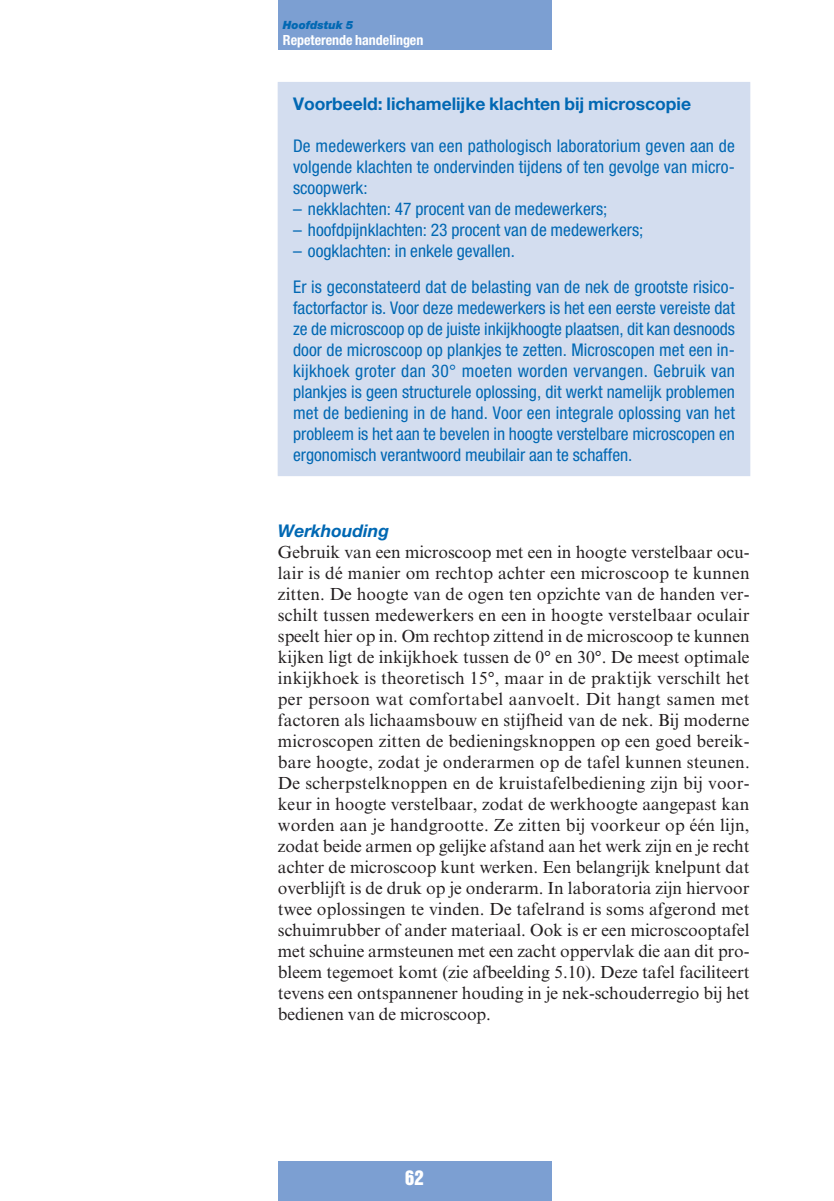
<style>
.page{position:relative;width:834px;height:1201px;background:#fff}
.page>*{position:absolute;margin:0;border:0;box-sizing:border-box;transform-origin:0 0}
.t1{font:18.38px "Helvetica Inserat LT Std";color:#fff}
.t2{font:17.5px/21px "Times New Roman MT Std";color:#231f20}
.t3{font:condensed 17.5px/21px "Helvetica Neue LT Std";color:#0168b3;text-align:justify}
.t4{font:700 17.5px "Helvetica Neue LT Std";letter-spacing:-.005em;color:#0168b3}
.t5{font:700 condensed 14px "Helvetica Neue LT Std";color:#fff}
.t6{font:italic 900 11.38px "Helvetica Neue LT Std";letter-spacing:-.005em;color:#0168b3}
.s1{font-family:"Helvetica Neue LT Std";font-weight:700;font-style:italic;color:#0168b3}
</style>
<div class="page">
<div style="left:278px;top:0;width:273px;height:50px;background:#7c9fd2"></div>
<div style="left:278px;top:1161px;width:273px;height:40px;background:#7c9fd2"></div>
<div style="left:278px;top:82px;width:471px;height:394px;background:#d3ddef"></div>
<hr style="left:277px;top:82px;width:473px;height:1px;background:#d3ddef">
<hr style="left:277px;top:83px;width:1px;height:392px;background:#d3ddef">
<hr style="left:749px;top:83px;width:1px;height:392px;background:#d3ddef">
<hr style="left:277px;top:475px;width:473px;height:1px;background:#d3ddef">
<p class="t6" style="left:283px;top:21px;width:72px">Hoofdstuk 5</p>
<p class="t5" style="left:283px;top:35px;width:142px">Repeterende handelingen</p>
<p class="t4" style="left:293px;top:97px;width:399px">Voorbeeld: lichamelijke klachten bij microscopie</p>
<p class="t3" style="left:293px;top:137px;width:443px">De medewerkers van een pathologisch laboratorium geven aan de volgende klachten te ondervinden tijdens of ten gevolge van micro&shy;scoopwerk:</p>
<p class="t3" style="left:293px;top:200px;width:316px">– nekklachten: 47 procent van de medewerkers;</p>
<p class="t3" style="left:293px;top:221px;width:352px">– hoofdpijnklachten: 23 procent van de medewerkers;</p>
<p class="t3" style="left:293px;top:234px;width:443px;line-height:35.9px">– oogklachten: in enkele gevallen.<br>Er is geconstateerd dat de belasting van de nek de grootste risico-</p>
<p class="t3" style="left:293px;top:299px;width:443px">factorfactor is. Voor deze medewerkers is het een eerste vereiste dat ze de microscoop op de juiste inkijkhoogte plaatsen, dit kan desnoods door de microscoop op plankjes te zetten. Microscopen met een in&shy;kijkhoek groter dan 30° moeten worden vervangen. Gebruik van plankjes is geen structurele oplossing, dit werkt namelijk problemen met de bediening in de hand. Voor een integrale oplossing van het probleem is het aan te bevelen in hoogte verstelbare microscopen en ergonomisch verantwoord meubilair aan te schaffen.</p>
<p class="t2" style="left:278px;top:522px;width:473px"><span class="s1">Werkhouding<br></span>Gebruik van een microscoop met een in hoogte verstelbaar ocu&shy;lair is dé manier om rechtop achter een microscoop te kunnen zitten. De hoogte van de ogen ten opzichte van de handen ver&shy;schilt tussen medewerkers en een in hoogte verstelbaar oculair speelt hier op in. Om rechtop zittend in de microscoop te kunnen kijken ligt de inkijkhoek tussen de 0° en 30°. De meest optimale inkijkhoek is theoretisch 15°, maar in de praktijk verschilt het per persoon wat comfortabel aanvoelt. Dit hangt samen met factoren als lichaamsbouw en stijfheid van de nek. Bij moderne microscopen zitten de bedieningsknoppen op een goed bereik&shy;bare hoogte, zodat je onderarmen op de tafel kunnen steunen.<br>De scherpstelknoppen en de kruistafelbediening zijn bij voor&shy;keur in hoogte verstelbaar, zodat de werkhoogte aangepast kan worden aan je handgrootte. Ze zitten bij voorkeur op één lijn, zodat beide armen op gelijke afstand aan het werk zijn en je recht achter de microscoop kunt werken. Een belangrijk knelpunt dat overblijft is de druk op je onderarm. In laboratoria zijn hiervoor twee oplossingen te vinden. De tafelrand is soms afgerond met schuimrubber of ander materiaal. Ook is er een microscooptafel met schuine armsteunen met een zacht oppervlak die aan dit pro&shy;bleem tegemoet komt (zie afbeelding 5.10). Deze tafel faciliteert tevens een ontspannener houding in je nek-schouderregio bij het bedienen van de microscoop.</p>
<p class="t1" style="left:405px;top:1169px;width:20px">62</p>
</div>
